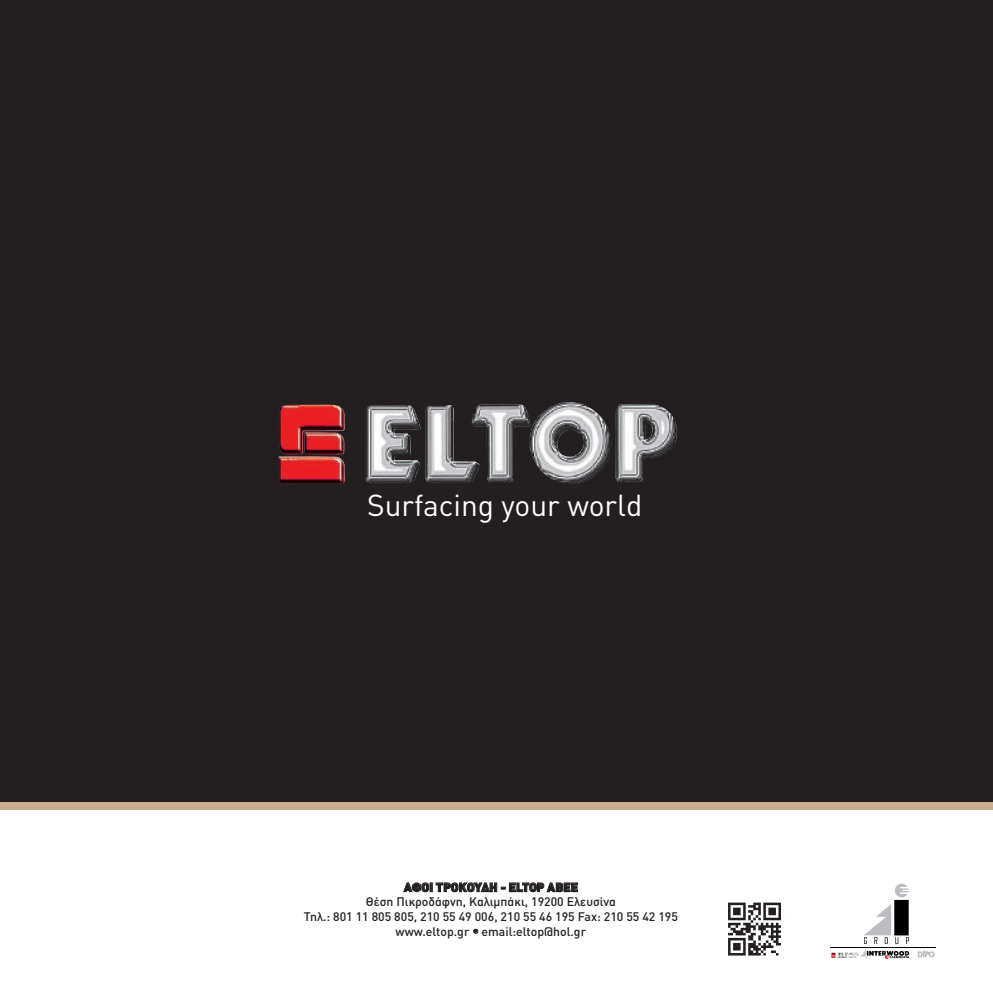
<style>
.page{position:relative;width:993px;height:993px;background:#fff}
.page>*{position:absolute;margin:0;border:0;box-sizing:border-box;transform-origin:0 0}
.t1{font:29.93px "DIN Greek";color:#fff}
.t2{font:500 12.25px/14.7px "DIN Greek";color:#231f20;text-align:center}
.t3{font:900 12.25px "DIN Greek";letter-spacing:-.01em;color:#231f20}
</style>
<div class="page">
<div style="left:0;top:0;width:992px;height:805px;background:#231f20"></div>
<svg style="left:860px;top:950px;width:49px;height:8px"></svg>
<svg style="left:917px;top:951px;width:18px;height:6px"></svg>
<svg style="left:864px;top:883px;width:44px;height:60px"></svg>
<hr style="left:829px;top:947px;width:106px;height:1px;background:#000">
<svg style="left:728px;top:902px;width:53px;height:54px"></svg>
<svg style="left:728px;top:902px;width:52px;height:53px"></svg>
<img style="left:831px;top:952px;width:27px;height:5px">
<img style="left:278px;top:402px;width:399px;height:82px">
<div style="left:0;top:802px;width:992px;height:7px;background:#c5ae90"></div>
<svg style="left:403px;top:882px;width:174px;height:9px"></svg>
<svg style="left:473px;top:928px;width:5px;height:5px"></svg>
<h1 class="t1" style="left:367px;top:488px;width:277px">Surfacing your world</h1>
<p class="t3" style="left:404px;top:879px;width:176px">ΑΦΟΙ ΤΡΟΚΟΥ∆Η - ELTOP ΑΒΕΕ</p>
<p class="t2" style="left:303px;top:894px;width:376px">Θέση Πικροδάφνη, Καλιµπάκι, 19200 Ελευσίνα<br>Τηλ.: 801 11 805 805, 210 55 49 006, 210 55 46 195 Fax: 210 55 42 195 www.eltop.gr • email:eltop@hol.gr</p>
</div>
